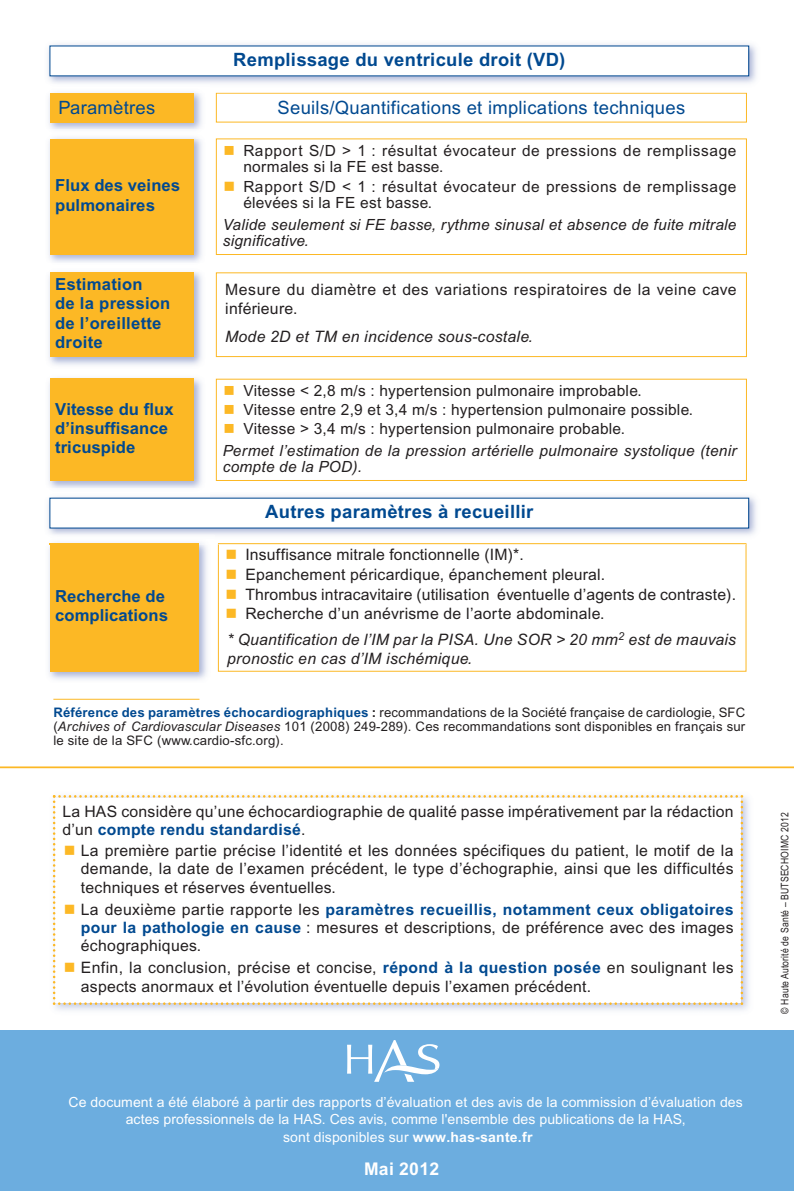
<style>
.page{position:relative;width:794px;height:1191px;background:#fff}
.page>*{position:absolute;margin:0;border:0;box-sizing:border-box;transform-origin:0 0}
.t1{font:700 18.38px "Arial";letter-spacing:.015em;color:#014990}
.t2{font:18.38px "Arial";letter-spacing:.015em;color:#014990}
.t3{font:700 17.5px "Arial";letter-spacing:.015em;color:#fff}
.t4{font:700 16.62px/19.2px "Arial";letter-spacing:.005em;color:#014990}
.t5{font:15.75px/18.4px "Arial";letter-spacing:.015em;color:#231f20}
.t6{font:italic 15.75px/18.4px "Arial";letter-spacing:.015em;color:#231f20}
.t7{font:15.75px/18.4px "Arial";letter-spacing:.035em;color:#231f20}
.t8{font:italic 15.4px/16.6px "Arial";letter-spacing:.015em;color:#231f20}
.t9{font:15.4px/16.6px "Arial";letter-spacing:.04em;color:#231f20}
.t10{font:15.4px/19.1px "Arial";letter-spacing:.015em;color:#231f20}
.t11{font:14px/17.5px "Arial";letter-spacing:.005em;color:#fff;text-align:center}
.t12{font:13.12px/14px "Arial";letter-spacing:.015em;color:#231f20;text-align:justify}
.t13{font:10.5px "Arial Narrow";letter-spacing:.015em;color:#231f20}
.s1{font-weight:700;color:#014990}
.s2{font-weight:700}
.s3{font-style:italic}
</style>
<div class="page">
<hr style="left:0;top:766px;width:794px;height:2px;background:#fcb825">
<div style="left:0;top:1029px;width:794px;height:162px;background:#6caddf"></div>
<svg style="left:347px;top:1040px;width:92px;height:41px"></svg>
<div style="left:216px;top:138px;width:531px;height:117px;border:1px solid #fcb825"></div>
<img style="left:48px;top:92px;width:154px;height:396px">
<div style="left:50px;top:138px;width:144px;height:117px;background:#fcb825"></div>
<div style="left:216px;top:272px;width:531px;height:85px;border:1px solid #fcb825"></div>
<div style="left:50px;top:272px;width:144px;height:85px;background:#fcb825"></div>
<img style="left:48px;top:544px;width:159px;height:136px">
<div style="left:50px;top:543px;width:149px;height:128px;background:#fcb825"></div>
<div style="left:216px;top:379px;width:531px;height:102px;border:1px solid #fcb825"></div>
<div style="left:50px;top:379px;width:144px;height:102px;background:#fcb825"></div>
<div style="left:50px;top:93px;width:144px;height:29px;background:#fcb825"></div>
<img style="left:48px;top:44px;width:708px;height:39px">
<div style="left:50px;top:46px;width:698px;height:29px;background:#fff"></div>
<img style="left:48px;top:496px;width:708px;height:48px">
<img style="left:50px;top:543px;width:149px;height:1px">
<div style="left:50px;top:498px;width:698px;height:29px;background:#fff"></div>
<hr style="left:53px;top:699px;width:146px;height:1px;background:#fcb825">
<svg style="left:53px;top:795px;width:690px;height:210px"></svg>
<p class="t1" style="left:233px;top:52px;width:334px">Remplissage du ventricule droit (VD)</p>
<p class="t2" style="left:58px;top:101px;width:98px">Paramètres</p>
<p class="t2" style="left:278px;top:101px;width:409px">Seuils/Quantifications et implications techniques</p>
<p class="t4" style="left:55px;top:177px;width:126px">Flux des veines pulmonaires</p>
<p class="t4" style="left:55px;top:276px;width:117px">Estimation<br>de la pression de l’oreillette droite</p>
<p class="t4" style="left:55px;top:401px;width:120px">Vitesse du flux d’insuffisance tricuspide</p>
<p class="t4" style="left:55px;top:588px;width:114px">Recherche de complications</p>
<p class="t9" style="left:243px;top:143px;width:494px">Rapport S/D &gt; 1 : résultat évocateur de pressions de remplissage normales si la FE est basse.</p>
<p class="t9" style="left:243px;top:179px;width:494px">Rapport S/D &lt; 1 : résultat évocateur de pressions de remplissage élevées si la FE est basse.</p>
<p class="t8" style="left:223px;top:217px;width:515px">Valide seulement si FE basse, rythme sinusal et absence de fuite mitrale significative.</p>
<p class="t7" style="left:225px;top:282px;width:513px">Mesure du diamètre et des variations respiratoires de la veine cave inférieure.</p>
<p class="t6" style="left:225px;top:329px;width:309px">Mode 2D et TM en incidence sous-costale.</p>
<p class="t10" style="left:243px;top:382px;width:451px">Vitesse &lt; 2,8 m/s : hypertension pulmonaire improbable.<br>Vitesse entre 2,9 et 3,4 m/s : hypertension pulmonaire possible.<br>Vitesse &gt; 3,4 m/s : hypertension pulmonaire probable.</p>
<p class="t8" style="left:223px;top:443px;width:515px">Permet l’estimation de la pression artérielle pulmonaire systolique (tenir compte de la POD).</p>
<p class="t1" style="left:265px;top:505px;width:270px">Autres paramètres à recueillir</p>
<p class="t5" style="left:245px;top:546px;width:492px;line-height:19.6px">Insuffisance mitrale fonctionnelle (IM)*.<br>Epanchement péricardique, épanchement pleural.<br>Thrombus intracavitaire (utilisation éventuelle d’agents de contraste).<br>Recherche d’un anévrisme de l’aorte abdominale.</p>
<p class="t6" style="left:227px;top:632px;width:510px">* Quantification de l’IM par la PISA. Une SOR &gt; 20 mm<sup>2</sup> est de mauvais pronostic en cas d’IM ischémique.</p>
<p class="t12" style="left:53px;top:706px;width:693px"><span class="s1">Référence des paramètres échocardiographiques</span> <span class="s2">:</span> recommandations de la Société française de cardiologie, SFC (<span class="s3">Archives of Cardiovascular Diseases</span> 101 (2008) 249-289). Ces recommandations sont disponibles en français sur le site de la SFC (www.cardio-sfc.org).</p>
<p class="t5" style="left:62px;top:803px;width:672px">La HAS considère qu’une échocardiographie de qualité passe impérativement par la rédaction d’un <span class="s1">compte rendu standardisé</span>.</p>
<p class="t5" style="left:81px;top:842px;width:654px;text-align:justify">La première partie précise l’identité et les données spécifiques du patient, le motif de la demande, la date de l’examen précédent, le type d’échographie, ainsi que les difficultés techniques et réserves éventuelles.</p>
<p class="t5" style="left:81px;top:901px;width:654px;text-align:justify">La deuxième partie rapporte les <span class="s1">paramètres recueillis, notamment ceux obligatoires pour la pathologie en cause</span> : mesures et descriptions, de préférence avec des images échographiques.</p>
<p class="t5" style="left:81px;top:960px;width:654px">Enfin, la conclusion, précise et concise, <span class="s1">répond à la question posée</span> en soulignant les aspects anormaux et l’évolution éventuelle depuis l’examen précédent.</p>
<p class="t11" style="left:69px;top:1094px;width:675px">Ce document a été élaboré à partir des rapports d’évaluation et des avis de la commission d’évaluation des actes professionnels de la HAS. Ces avis, comme l'ensemble des publications de la HAS,<br>sont disponibles sur <span class="s2">www.has-sante.fr</span></p>
<p class="t3" style="left:364px;top:1162px;width:76px">Mai 2012</p>
<p class="t13" style="left:778px;top:1013px;width:202px;rotate:-90deg">© Haute Autorité de Santé – BUTSECHOIMC 2012</p>
</div>
